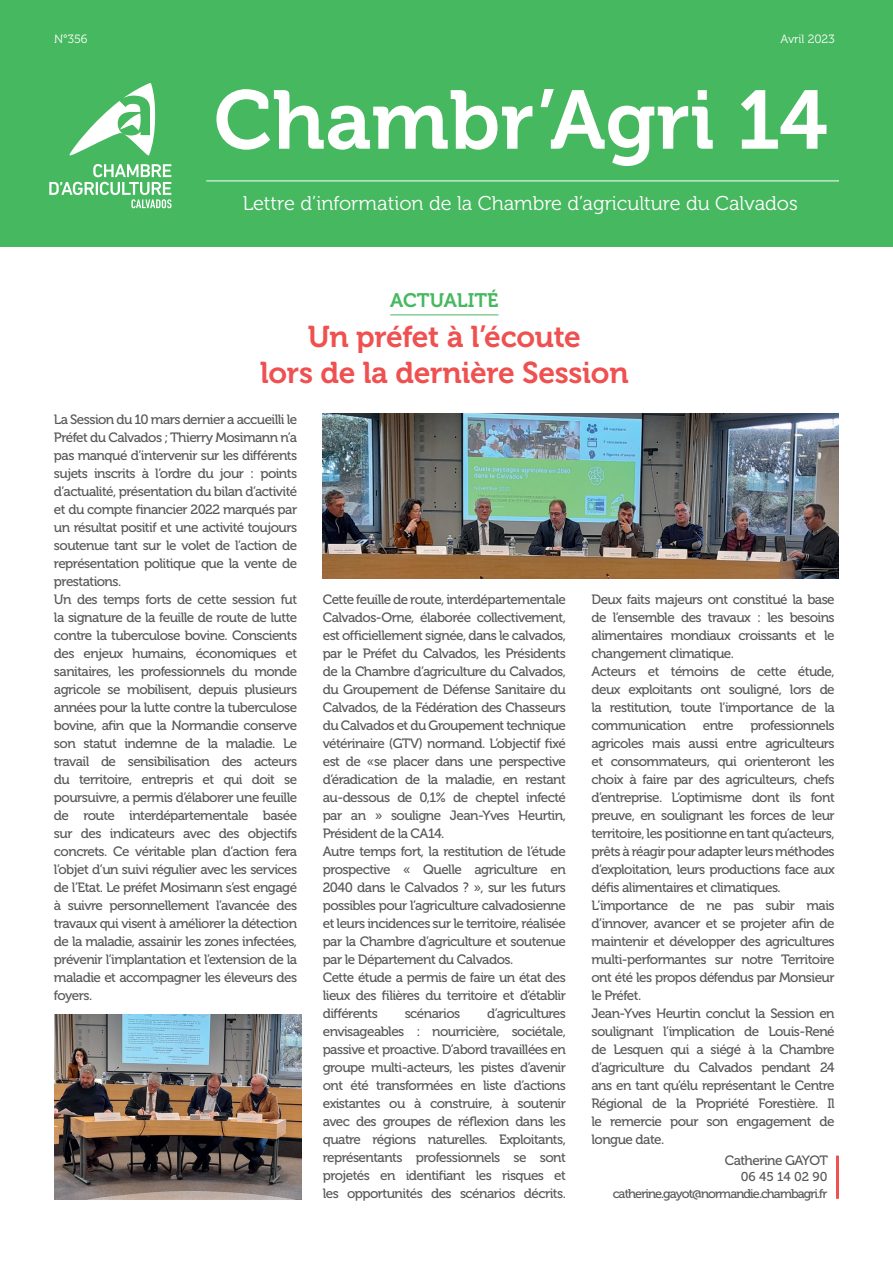
<style>
.page{position:relative;width:893px;height:1263px;background:#fff}
.page>*{position:absolute;margin:0;border:0;box-sizing:border-box;transform-origin:0 0}
.t1{font:82.5px "Museo 700";color:#fff}
.t2{font:30px/36px "Museo 700";letter-spacing:-.01em;color:#ef5050;text-align:center}
.t3{font:19.95px "Museo 300";color:#fff}
.t4{font:19.5px "Museo 700";color:#46b85f}
.t5{font:13.5px/18px "Museo 500";letter-spacing:-.04em;color:#57585a}
.t6{font:12.75px/16.5px "Museo 500";letter-spacing:-.07em;color:#57585a;text-align:right}
.t7{font:12px "Museo 300";color:#fff}
</style>
<div class="page">
<hr style="left:390px;top:314px;width:108px;height:1px;background:#46b85f">
<hr style="left:836px;top:1155px;width:3px;height:44px;background:#ef5050">
<img style="left:54px;top:1014px;width:247px;height:186px">
<img style="left:323px;top:414px;width:516px;height:164px">
<div style="left:0;top:0;width:893px;height:247px;background:#46b85f"></div>
<hr style="left:206px;top:181px;width:633px;height:1px;background:#fff">
<svg style="left:70px;top:83px;width:85px;height:72px"></svg>
<svg style="left:49px;top:164px;width:122px;height:44px"></svg>
<p class="t7" style="left:54px;top:32px;width:35px">N°356</p>
<p class="t7" style="left:780px;top:32px;width:56px">Avril 2023</p>
<h1 class="t1" style="left:214px;top:74px;width:615px">Chambr’Agri 14</h1>
<h3 class="t3" style="left:243px;top:193px;width:557px">Lettre d’information de la Chambre d’agriculture du Calvados</h3>
<h3 class="t4" style="left:390px;top:289px;width:110px">ACTUALITÉ</h3>
<h2 class="t2" style="left:260px;top:319px;width:370px">Un préfet à l’écoute<br>lors de la dernière Session</h2>
<p class="t5" style="left:54px;top:410px;width:245px">La Session du 10 mars dernier a accueilli le Préfet du Calvados ; Thierry Mosimann n’a pas manqué d’intervenir sur les différents sujets inscrits à l’ordre du jour : points d’actualité, présentation du bilan d’activité et du compte financier 2022 marqués par un résultat positif et une activité toujours soutenue tant sur le volet de l’action de représentation politique que la vente de prestations.<br>Un des temps forts de cette session fut la signature de la feuille de route de lutte contre la tuberculose bovine. Conscients des enjeux humains, économiques et sanitaires, les professionnels du monde agricole se mobilisent, depuis plusieurs années pour la lutte contre la tuberculose bovine, afin que la Normandie conserve son statut indemne de la maladie. Le travail de sensibilisation des acteurs du territoire, entrepris et qui doit se poursuivre, a permis d’élaborer une feuille de route interdépartementale basée sur des indicateurs avec des objectifs concrets. Ce véritable plan d’action fera l’objet d’un suivi régulier avec les services de l’Etat. Le préfet Mosimann s’est engagé à suivre personnellement l’avancée des travaux qui visent à améliorer la détection de la maladie, assainir les zones infectées, prévenir l’implantation et l’extension de la maladie et accompagner les éleveurs des foyers.</p>
<p class="t5" style="left:323px;top:591px;width:245px">Cette feuille de route, interdépartementale Calvados-Orne, élaborée collectivement, est officiellement signée, dans le calvados, par le Préfet du Calvados, les Présidents de la Chambre d’agriculture du Calvados, du Groupement de Défense Sanitaire du Calvados, de la Fédération des Chasseurs du Calvados et du Groupement technique vétérinaire (GTV) normand. L’objectif fixé est de «se placer dans une perspective d’éradication de la maladie, en restant au-dessous de 0,1% de cheptel infecté par an » souligne Jean-Yves Heurtin, Président de la CA14.<br>Autre temps fort, la restitution de l’étude prospective « Quelle agriculture en 2040 dans le Calvados ? », sur les futurs possibles pour l’agriculture calvadosienne et leurs incidences sur le territoire, réalisée par la Chambre d’agriculture et soutenue par le Département du Calvados.<br>Cette étude a permis de faire un état des lieux des filières du territoire et d’établir différents</p>
<p class="t5" style="left:323px;top:1004px;width:245px;text-align:justify;text-indent:164px">d’agricultures envisageables : nourricière, sociétale, passive et proactive. D’abord travaillées en groupe multi-acteurs, les pistes d’avenir ont été transformées en liste d’actions existantes ou à construire, à soutenir avec des groupes de réflexion dans les quatre régions naturelles. Exploitants, représentants professionnels se sont projetés en identifiant les risques et les opportunités des scénarios décrits.</p>
<p class="t5" style="left:405px;top:1004px;width:57px">scénarios</p>
<p class="t5" style="left:591px;top:591px;width:245px">Deux faits majeurs ont constitué la base de l’ensemble des travaux : les besoins alimentaires mondiaux croissants et le changement climatique.<br>Acteurs et témoins de cette étude, deux exploitants ont souligné, lors de la restitution, toute l’importance de la communication entre professionnels agricoles mais aussi entre agriculteurs et consommateurs, qui orienteront les choix à faire par des agriculteurs, chefs d’entreprise. L’optimisme dont ils font preuve, en soulignant les forces de leur territoire, les positionne en tant qu’acteurs, prêts à réagir pour adapter leurs méthodes d’exploitation, leurs productions face aux défis alimentaires et climatiques.<br>L’importance de ne pas subir mais d’innover, avancer et se projeter afin de maintenir et développer des agricultures multi-performantes sur notre Territoire ont été les propos défendus par Monsieur le Préfet.<br>Jean-Yves Heurtin conclut la Session en soulignant l’implication de Louis-René de Lesquen qui a siégé à la Chambre d’agriculture du Calvados pendant 24 ans en tant qu’élu représentant le Centre Régional de la Propriété Forestière. Il le remercie pour son engagement de longue date.</p>
<p class="t5" style="left:725px;top:1151px;width:105px">Catherine GAYOT</p>
<p class="t6" style="left:613px;top:1169px;width:216px">06 45 14 02 90 catherine.gayot@normandie.chambagri.fr</p>
</div>
